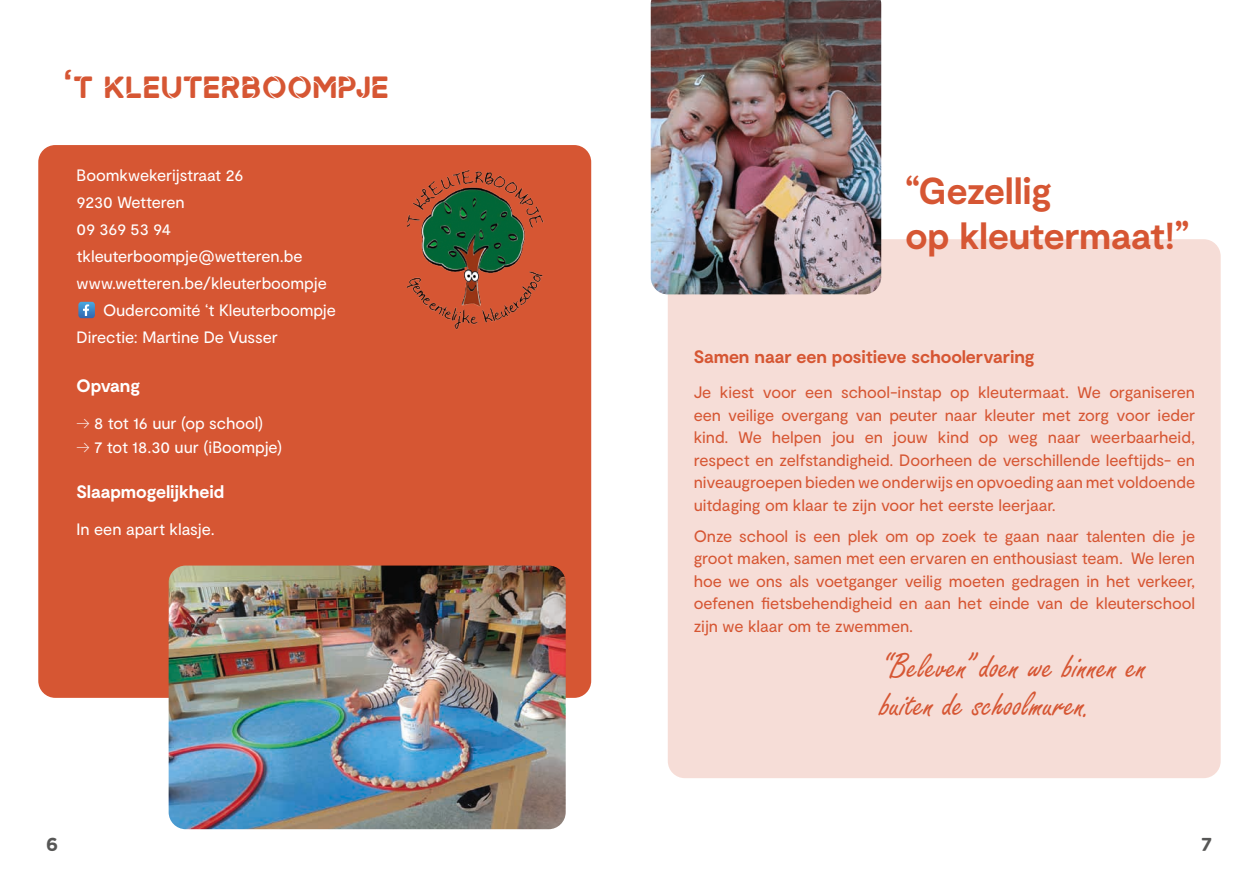
<style>
.page{position:relative;width:1259px;height:893px;background:#fff}
.page>*{position:absolute;margin:0;border:0;box-sizing:border-box;transform-origin:0 0}
.t1{font:37.5px/37.5px "Freestyle Script";color:#d65633}
.t2{font:700 37.5px/45px "Moderat";letter-spacing:-.01em;color:#d65633}
.t3{font:37.5px "Wetteren Stencil Bd";color:#d65633}
.t4{font:22.5px "Wetteren Solid";color:#575756}
.t5{font:700 18px "Moderat";letter-spacing:-.005em;color:#d65633}
.t6{font:700 18px "Moderat";letter-spacing:-.005em;color:#fff}
.t7{font:16.5px/22.5px "Moderat";letter-spacing:-.005em;color:#d65633;text-align:justify}
.t8{font:16.5px "Moderat";letter-spacing:-.005em;color:#fff}
</style>
<div class="page">
<div style="left:38px;top:145px;width:553px;height:553px;background:#d65633;border-radius:17px"></div>
<div style="left:668px;top:239px;width:552px;height:539px;background:#f6ddd7;border-radius:17px"></div>
<svg style="left:78px;top:302px;width:17px;height:16px"></svg>
<img style="left:406px;top:170px;width:138px;height:159px">
<img style="left:651px;top:0;width:230px;height:294px">
<img style="left:169px;top:566px;width:397px;height:263px">
<h1 class="t3" style="left:64px;top:68px;width:327px">‘t kleuterboompje</h1>
<p class="t8" style="left:77px;top:165px;width:168px">Boomkwekerijstraat 26</p>
<p class="t8" style="left:77px;top:192px;width:110px">9230 Wetteren</p>
<p class="t8" style="left:77px;top:219px;width:96px">09 369 53 94</p>
<p class="t8" style="left:77px;top:246px;width:227px">tkleuterboompje@wetteren.be</p>
<p class="t8" style="left:77px;top:273px;width:252px">www.wetteren.be/kleuterboompje</p>
<p class="t8" style="left:103px;top:300px;width:234px">Oudercomité ‘t Kleuterboompje</p>
<p class="t8" style="left:77px;top:327px;width:203px">Directie: Martine De Vusser</p>
<p class="t6" style="left:77px;top:375px;width:65px">Opvang</p>
<p class="t8" style="left:77px;top:413px;width:188px">→ 8 tot 16 uur (op school)</p>
<p class="t8" style="left:77px;top:437px;width:207px">→ 7 tot 18.30 uur (iBoompje)</p>
<p class="t6" style="left:77px;top:481px;width:149px">Slaapmogelijkheid</p>
<p class="t8" style="left:77px;top:519px;width:140px">In een apart klasje.</p>
<h1 class="t2" style="left:905px;top:170px;width:285px">“Gezellig<br>op kleutermaat!”</h1>
<p class="t5" style="left:693px;top:346px;width:342px">Samen naar een positieve schoolervaring</p>
<p class="t7" style="left:693px;top:382px;width:503px">Je kiest voor een school-instap op kleutermaat. We organiseren een veilige overgang van peuter naar kleuter met zorg voor ieder kind. We helpen jou en jouw kind op weg naar weerbaarheid, respect en zelfstandigheid. Doorheen de verschillende leeftijds- en niveaugroepen bieden we onderwijs en opvoeding aan met voldoende uitdaging om klaar te zijn voor het eerste leerjaar.</p>
<p class="t7" style="left:693px;top:525px;width:503px">Onze school is een plek om op zoek te gaan naar talenten die je groot maken, samen met een ervaren en enthousiast team. We leren hoe we ons als voetganger veilig moeten gedragen in het verkeer, oefenen fietsbehendigheid en aan het einde van de kleuterschool zijn we klaar om te zwemmen.</p>
<h1 class="t1" style="left:880px;top:650px;width:268px">“Beleven” doen we binnen en buiten de schoolmuren.</h1>
<h2 class="t4" style="left:46px;top:832px;width:14px">6</h2>
<h2 class="t4" style="left:1201px;top:832px;width:13px">7</h2>
</div>
